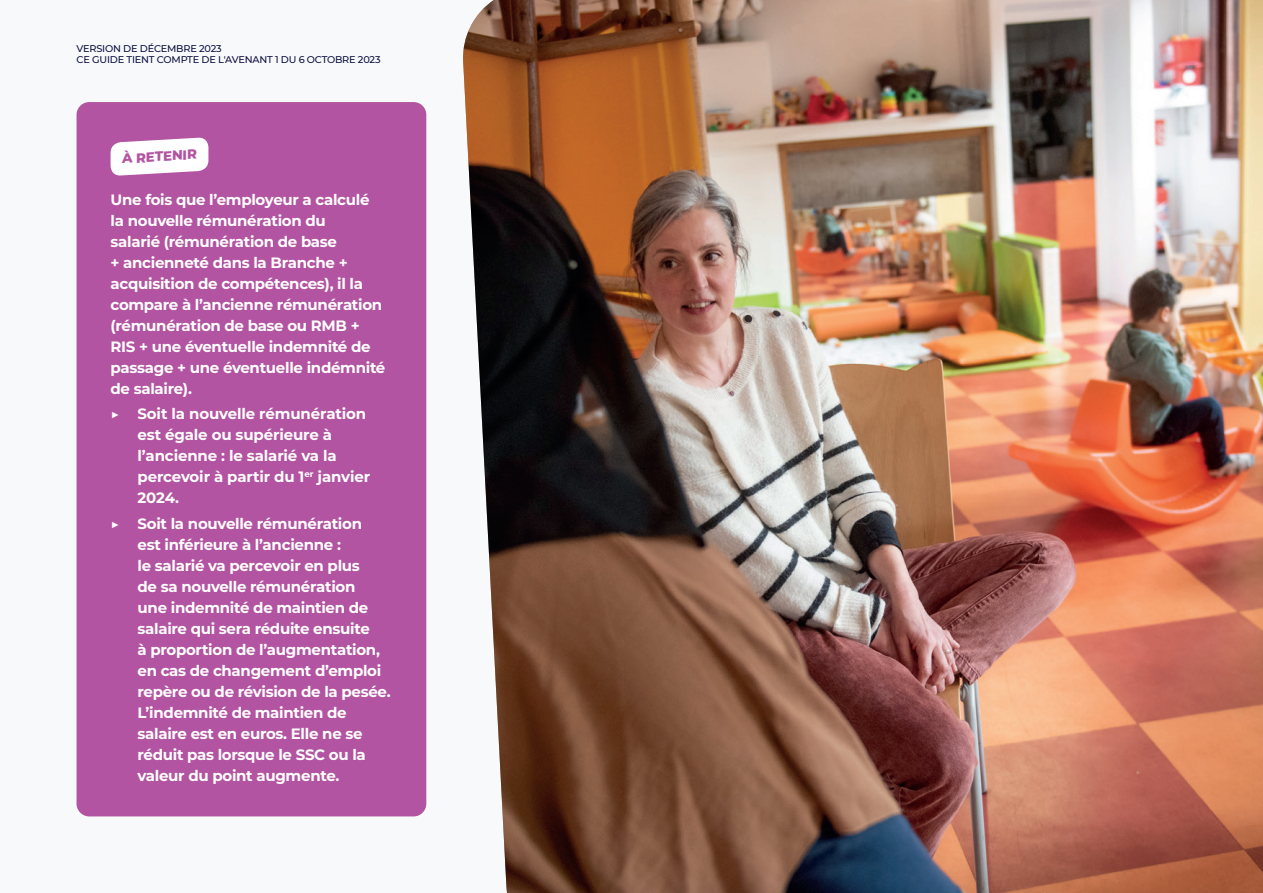
<style>
.page{position:relative;width:1263px;height:893px;background:#f7f9fa}
.page>*{position:absolute;margin:0;border:0;box-sizing:border-box;transform-origin:0 0}
.t1{font:700 15px/21px "Montserrat";letter-spacing:-.02em;color:#fff}
.t2{font:800 13.35px "Montserrat";color:#b254a1}
.t3{font:500 9.75px/11.2px "Montserrat";letter-spacing:-.02em;color:#0d1242}
.s1{font-weight:500}
</style>
<div class="page">
<img style="left:463px;top:0;width:800px;height:893px">
<div style="left:77px;top:102px;width:349px;height:714px;background:#b254a1;border-radius:13px"></div>
<svg style="left:111px;top:137px;width:97px;height:39px;background:#f2e2ef"></svg>
<p class="t3" style="left:77px;top:42px;width:306px">VERSION DE DÉCEMBRE 2023<br>CE GUIDE TIENT COMPTE DE L'AVENANT 1 DU 6 OCTOBRE 2023</p>
<p class="t2" style="left:121px;top:149px;width:76px;rotate:-4deg">À RETENIR</p>
<p class="t1" style="left:111px;top:188px;width:276px">Une fois que l’employeur a calculé la nouvelle rémunération du<br>salarié (rémunération de base<br>+ ancienneté dans la Branche + acquisition de compétences), il la compare à l’ancienne rémunération (rémunération de base ou RMB +<br>RIS + une éventuelle indemnité de passage + une éventuelle indémnité de salaire).</p>
<p class="t1" style="left:138px;top:403px;width:234px;text-indent:-27px"><span class="s1">▶</span> Soit la nouvelle rémunération est égale ou supérieure à l’ancienne : le salarié va la percevoir à partir du 1<sup>er</sup> janvier<br>2024.</p>
<p class="t1" style="left:138px;top:512px;width:255px;text-indent:-27px"><span class="s1">▶</span> Soit la nouvelle rémunération<br>est inférieure à l’ancienne :<br>le salarié va percevoir en plus<br>de sa nouvelle rémunération<br>une indemnité de maintien de salaire qui sera réduite ensuite<br>à proportion de l’augmentation, en cas de changement d’emploi repère ou de révision de la pesée.<br>L’indemnité de maintien de salaire est en euros. Elle ne se réduit pas lorsque le SSC ou la valeur du point augmente.</p>
</div>
